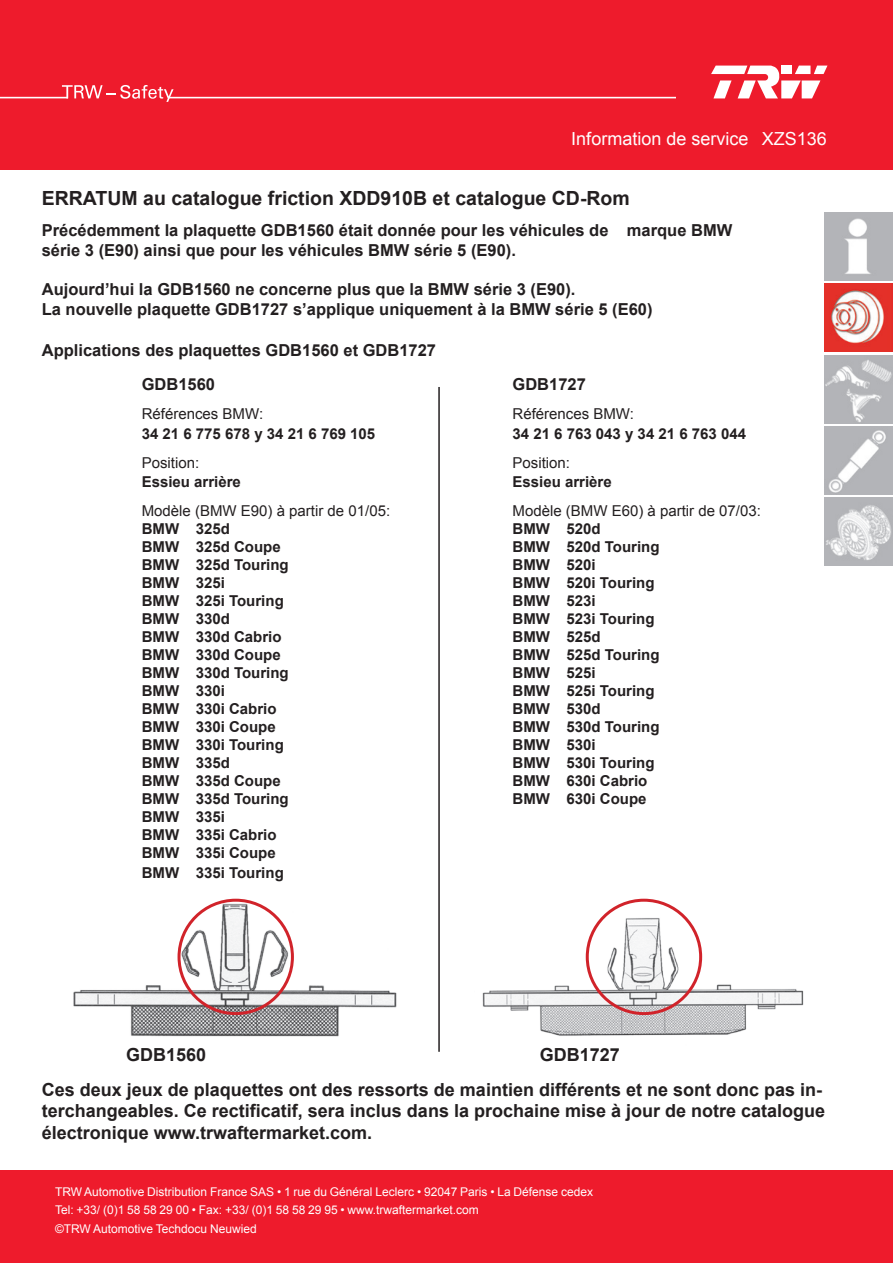
<style>
.page{position:relative;width:893px;height:1263px;background:#ee1b2c}
.page>*{position:absolute;margin:0;border:0;box-sizing:border-box;transform-origin:0 0}
.t1{font:700 19.5px "Arial";color:#231f20}
.t2{font:700 18px/21.6px "Arial";color:#231f20}
.t3{font:18px "Arial";color:#fff}
.t4{font:700 16.5px/19.8px "Arial";color:#231f20}
.Haupttext{font:700 15px "Arial";color:#231f20}
.Haupttext_fett{font:15px "Arial";color:#231f20}
.Haupttext_fett-2{font:700 15px "Arial";color:#231f20}
.Body_copy{font:12px "Arial";color:#fff}
</style>
<div class="page">
<div style="left:0;top:171px;width:893px;height:999px;background:#fff"></div>
<svg style="left:62px;top:85px;width:112px;height:17px"></svg>
<hr style="left:0;top:97px;width:68px;height:1px;background:#fff">
<hr style="left:168px;top:97px;width:507px;height:1px;background:#fff">
<svg style="left:711px;top:66px;width:116px;height:32px"></svg>
<img style="left:825px;top:213px;width:68px;height:68px">
<img style="left:825px;top:284px;width:68px;height:68px">
<img style="left:825px;top:355px;width:68px;height:68px">
<img style="left:825px;top:426px;width:68px;height:68px">
<img style="left:825px;top:497px;width:68px;height:68px">
<img style="left:482px;top:913px;width:322px;height:123px">
<img style="left:73px;top:901px;width:324px;height:136px">
<div style="left:178px;top:899px;width:116px;height:116px;border:3px solid #d1232a;border-radius:50%"></div>
<div style="left:586px;top:899px;width:116px;height:116px;border:3px solid #d1232a;border-radius:50%"></div>
<hr style="left:438px;top:387px;width:2px;height:665px;background:#231f20">
<p class="t3" style="left:571px;top:127px;width:179px">Information de service</p>
<p class="t3" style="left:762px;top:127px;width:67px">XZS136</p>
<p class="t1" style="left:42px;top:185px;width:589px">ERRATUM au catalogue friction XDD910B et catalogue CD-Rom</p>
<p class="t4" style="left:42px;top:221px;width:692px">Précédemment la plaquette GDB1560 était donnée pour les véhicules de marque BMW série 3 (E90) ainsi que pour les véhicules BMW série 5 (E90).</p>
<p class="t4" style="left:42px;top:280px;width:535px">Aujourd’hui la GDB1560 ne concerne plus que la BMW série 3 (E90).</p>
<p class="t4" style="left:42px;top:300px;width:612px">La nouvelle plaquette GDB1727 s’applique uniquement à la BMW série 5 (E60)</p>
<p class="t4" style="left:42px;top:341px;width:396px">Applications des plaquettes GDB1560 et GDB1727</p>
<p class="t4" style="left:142px;top:375px;width:75px">GDB1560</p>
<p class="Haupttext_fett" style="left:142px;top:404px;width:123px">Références BMW:</p>
<p class="Haupttext_fett-2" style="left:142px;top:424px;width:235px">34 21 6 775 678 y 34 21 6 769 105</p>
<p class="Haupttext_fett" style="left:142px;top:452px;width:59px">Position:</p>
<p class="Haupttext_fett-2" style="left:142px;top:472px;width:101px">Essieu arrière</p>
<p class="Haupttext_fett" style="left:142px;top:501px;width:250px">Modèle (BMW E90) à partir de 01/05:</p>
<p class="Haupttext" style="left:142px;top:519px;width:90px">BMW 325d</p>
<p class="Haupttext" style="left:142px;top:537px;width:141px">BMW 325d Coupe</p>
<p class="Haupttext" style="left:142px;top:555px;width:149px">BMW 325d Touring</p>
<p class="Haupttext" style="left:142px;top:573px;width:85px">BMW 325i</p>
<p class="Haupttext" style="left:142px;top:591px;width:144px">BMW 325i Touring</p>
<p class="Haupttext" style="left:142px;top:609px;width:90px">BMW 330d</p>
<p class="Haupttext" style="left:142px;top:627px;width:141px">BMW 330d Cabrio</p>
<p class="Haupttext" style="left:142px;top:645px;width:141px">BMW 330d Coupe</p>
<p class="Haupttext" style="left:142px;top:663px;width:149px">BMW 330d Touring</p>
<p class="Haupttext" style="left:142px;top:681px;width:85px">BMW 330i</p>
<p class="Haupttext" style="left:142px;top:699px;width:136px">BMW 330i Cabrio</p>
<p class="Haupttext" style="left:142px;top:717px;width:136px">BMW 330i Coupe</p>
<p class="Haupttext" style="left:142px;top:735px;width:144px">BMW 330i Touring</p>
<p class="Haupttext" style="left:142px;top:753px;width:90px">BMW 335d</p>
<p class="Haupttext" style="left:142px;top:771px;width:141px">BMW 335d Coupe</p>
<p class="Haupttext" style="left:142px;top:789px;width:149px">BMW 335d Touring</p>
<p class="Haupttext" style="left:142px;top:807px;width:85px">BMW 335i</p>
<p class="Haupttext" style="left:142px;top:825px;width:136px">BMW 335i Cabrio</p>
<p class="Haupttext" style="left:142px;top:843px;width:136px">BMW 335i Coupe</p>
<p class="Haupttext" style="left:142px;top:863px;width:144px">BMW 335i Touring</p>
<p class="t4" style="left:513px;top:375px;width:75px">GDB1727</p>
<p class="Haupttext_fett" style="left:513px;top:404px;width:123px">Références BMW:</p>
<p class="Haupttext_fett-2" style="left:513px;top:424px;width:235px">34 21 6 763 043 y 34 21 6 763 044</p>
<p class="Haupttext_fett" style="left:513px;top:452px;width:59px">Position:</p>
<p class="Haupttext_fett-2" style="left:513px;top:472px;width:101px">Essieu arrière</p>
<p class="Haupttext_fett" style="left:513px;top:501px;width:250px">Modèle (BMW E60) à partir de 07/03:</p>
<p class="Haupttext" style="left:513px;top:519px;width:90px">BMW 520d</p>
<p class="Haupttext" style="left:513px;top:537px;width:149px">BMW 520d Touring</p>
<p class="Haupttext" style="left:513px;top:555px;width:85px">BMW 520i</p>
<p class="Haupttext" style="left:513px;top:573px;width:144px">BMW 520i Touring</p>
<p class="Haupttext" style="left:513px;top:591px;width:85px">BMW 523i</p>
<p class="Haupttext" style="left:513px;top:609px;width:144px">BMW 523i Touring</p>
<p class="Haupttext" style="left:513px;top:627px;width:90px">BMW 525d</p>
<p class="Haupttext" style="left:513px;top:645px;width:149px">BMW 525d Touring</p>
<p class="Haupttext" style="left:513px;top:663px;width:85px">BMW 525i</p>
<p class="Haupttext" style="left:513px;top:681px;width:144px">BMW 525i Touring</p>
<p class="Haupttext" style="left:513px;top:699px;width:90px">BMW 530d</p>
<p class="Haupttext" style="left:513px;top:717px;width:149px">BMW 530d Touring</p>
<p class="Haupttext" style="left:513px;top:735px;width:85px">BMW 530i</p>
<p class="Haupttext" style="left:513px;top:753px;width:144px">BMW 530i Touring</p>
<p class="Haupttext" style="left:513px;top:771px;width:136px">BMW 630i Cabrio</p>
<p class="Haupttext" style="left:513px;top:789px;width:136px">BMW 630i Coupe</p>
<p class="t2" style="left:126px;top:1044px;width:82px">GDB1560</p>
<p class="t2" style="left:540px;top:1044px;width:82px">GDB1727</p>
<p class="t2" style="left:42px;top:1079px;width:785px">Ces deux jeux de plaquettes ont des ressorts de maintien différents et ne sont donc pas in&shy;terchangeables. Ce rectificatif, sera inclus dans la prochaine mise à jour de notre catalogue électronique www.trwaftermarket.com.</p>
<p class="Body_copy" style="left:55px;top:1184px;width:540px">TRW Automotive Distribution France SAS • 1 rue du Général Leclerc • 92047 Paris • La Défense cedex</p>
<p class="Body_copy" style="left:55px;top:1201px;width:425px">Tel: +33/ (0)1 58 58 29 00 • Fax: +33/ (0)1 58 58 29 95 • www.trwaftermarket.com</p>
<p class="Body_copy" style="left:55px;top:1221px;width:203px">©TRW Automotive Techdocu Neuwied</p>
</div>
